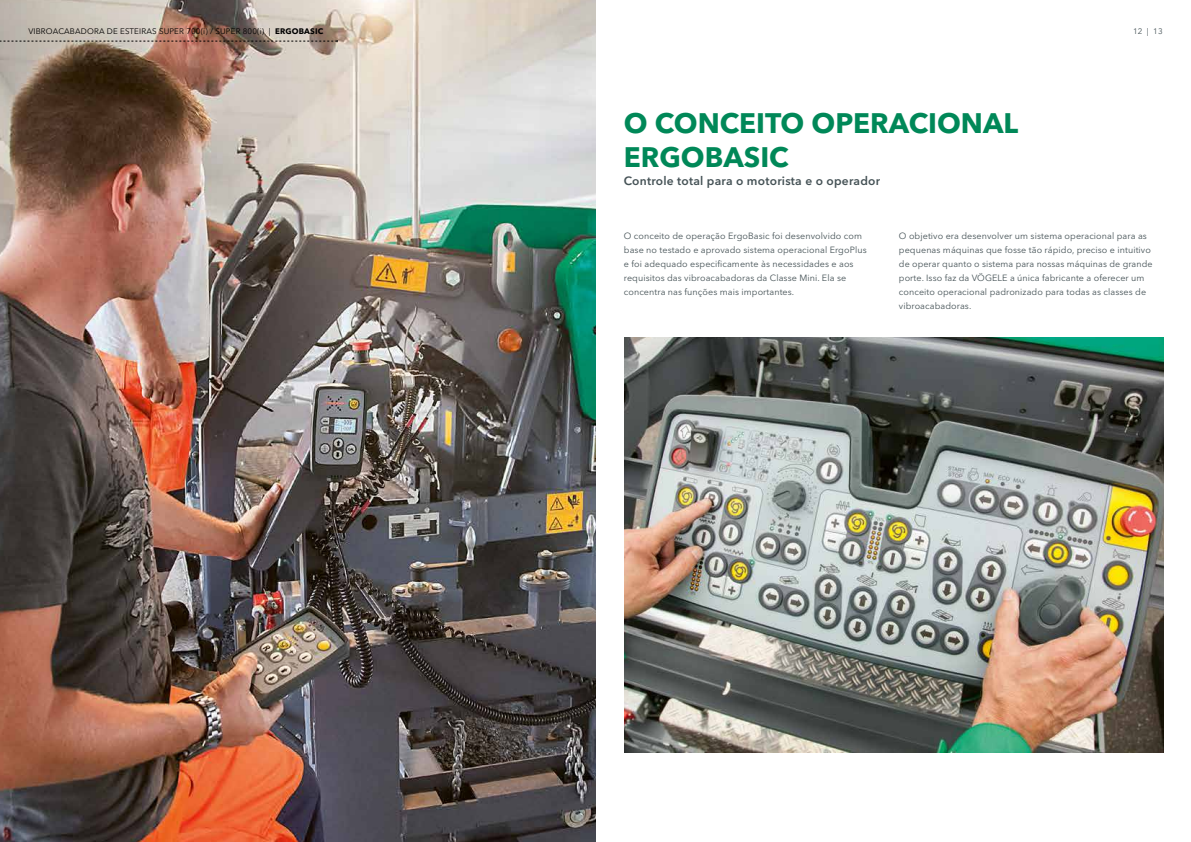
<style>
.page{position:relative;width:1191px;height:842px;background:#fff}
.page>*{position:absolute;margin:0;border:0;box-sizing:border-box;transform-origin:0 0}
.t1{font:700 28px/33.6px "Avenir Next LT Pro";color:#008858}
.t2{font:600 12px "Avenir Next LT Pro";letter-spacing:.02em;color:#455256}
.t3{font:9px/14px "Avenir Next LT Pro";letter-spacing:.01em;color:#455256}
.t4{font:8px "Avenir Next LT Pro";letter-spacing:.02em;color:#000}
.t5{font:8px "Avenir Next LT Pro";color:#455256}
.s1{font-weight:700}
</style>
<div class="page">
<img style="left:624px;top:337px;width:539px;height:416px">
<img style="left:0;top:0;width:595px;height:842px">
<svg style="left:0;top:40px;width:338px;height:2px"></svg>
<p class="t4" style="left:28px;top:27px;width:297px">VIBROACABADORA DE ESTEIRAS SUPER 700(i) / SUPER 800(i) | <span class="s1">ERGOBASIC</span></p>
<h1 class="t1" style="left:624px;top:106px;width:396px">O CONCEITO OPERACIONAL<br>ERGOBASIC</h1>
<h2 class="t2" style="left:624px;top:173px;width:258px">Controle total para o motorista e o operador</h2>
<p class="t5" style="left:1133px;top:27px;width:31px">12 | 13</p>
<p class="t3" style="left:624px;top:229px;width:244px">O conceito de operação ErgoBasic foi desenvolvido com base no testado e aprovado sistema operacional ErgoPlus e foi adequado especificamente às necessidades e aos requisitos das vibroacabadoras da Classe Mini. Ela se concentra nas funções mais importantes.</p>
<p class="t3" style="left:899px;top:229px;width:255px">O objetivo era desenvolver um sistema operacional para as pequenas máquinas que fosse tão rápido, preciso e intuitivo de operar quanto o sistema para nossas máquinas de grande porte. Isso faz da VÖGELE a única fabricante a oferecer um conceito operacional padronizado para todas as classes de vibroacabadoras.</p>
</div>
